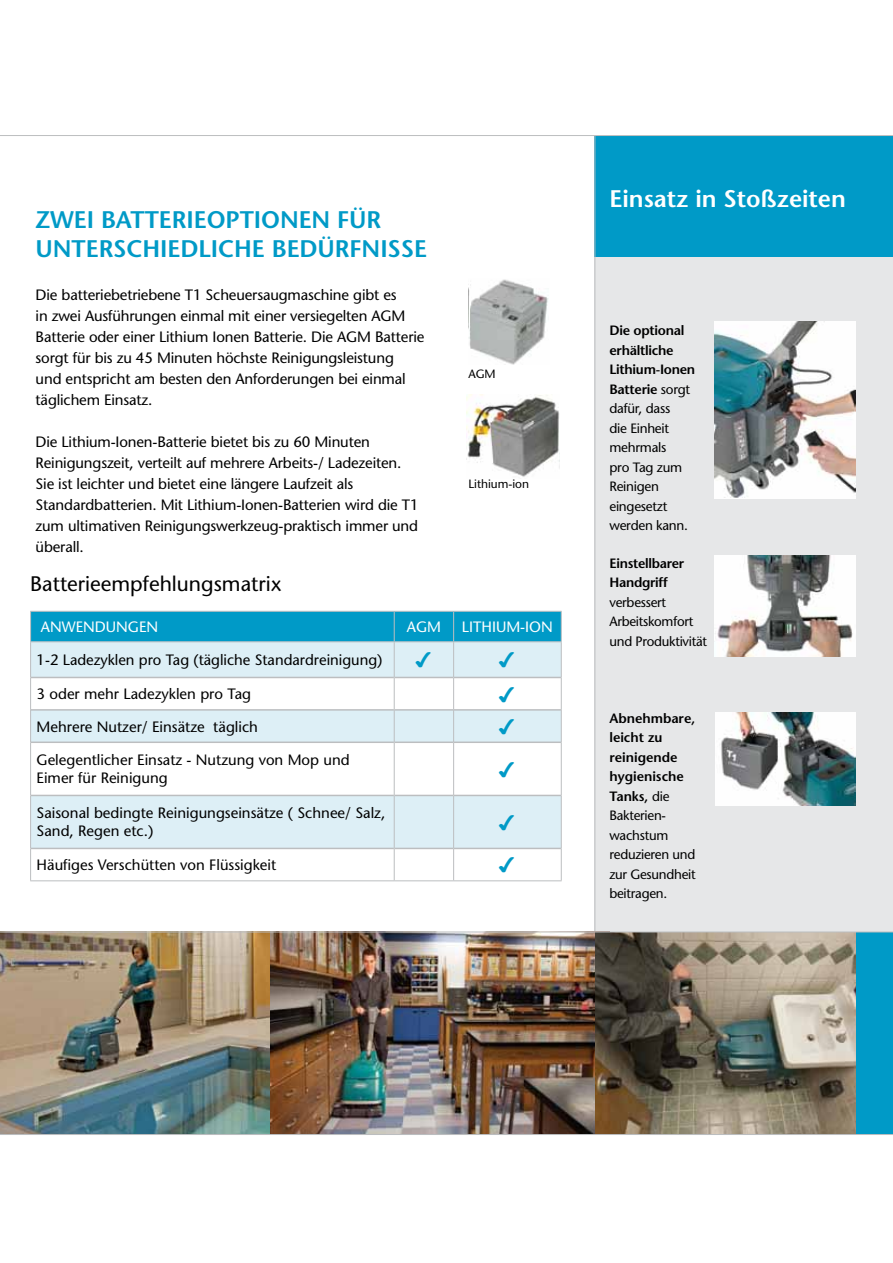
<style>
.page{position:relative;width:893px;height:1263px;background:#fff}
.page>*{position:absolute;margin:0;border:0;box-sizing:border-box;transform-origin:0 0}
.t1{font:600 24px/28.8px "Stone Sans Std";letter-spacing:-.005em;color:#009ac7}
.t2{font:600 24px "Stone Sans Std";color:#fff}
.t3{font:500 21px "Stone Sans Std";color:#000}
.t4{font:19.5px "Monotype Sorts";color:#009ac7}
.t5{font:500 15px/21px "Stone Sans Std";letter-spacing:-.01em;color:#000}
.t6{font:500 15px "Stone Sans Std";color:#fff}
.t7{font:500 13.5px/19.5px "Stone Sans Std";letter-spacing:-.02em;color:#000}
.t8{font:600 13.5px/19.5px "Stone Sans Std";letter-spacing:-.02em;color:#000}
.t9{font:500 12px "Stone Sans Std";letter-spacing:-.005em;color:#000}
.s1{font-weight:600}
</style>
<div class="page">
<div style="left:594px;top:152px;width:299px;height:811px;background:#e6e7e8"></div>
<div style="left:594px;top:136px;width:299px;height:120px;background:#009ac7"></div>
<img style="left:714px;top:322px;width:141px;height:176px">
<img style="left:716px;top:713px;width:139px;height:92px">
<img style="left:714px;top:555px;width:141px;height:101px">
<svg style="left:31px;top:642px;width:530px;height:206px;fill:#ddeff6"></svg>
<hr style="left:31px;top:677px;width:363px;height:1px;background:#bcbec0">
<hr style="left:395px;top:677px;width:58px;height:1px;background:#bcbec0">
<hr style="left:454px;top:677px;width:107px;height:1px;background:#bcbec0">
<hr style="left:31px;top:709px;width:363px;height:2px;background:#bcbec0">
<hr style="left:395px;top:709px;width:58px;height:2px;background:#bcbec0">
<hr style="left:454px;top:709px;width:107px;height:2px;background:#bcbec0">
<hr style="left:31px;top:741px;width:363px;height:2px;background:#bcbec0">
<hr style="left:395px;top:741px;width:58px;height:2px;background:#bcbec0">
<hr style="left:454px;top:741px;width:107px;height:2px;background:#bcbec0">
<hr style="left:31px;top:795px;width:363px;height:1px;background:#bcbec0">
<hr style="left:395px;top:795px;width:58px;height:1px;background:#bcbec0">
<hr style="left:454px;top:795px;width:107px;height:1px;background:#bcbec0">
<hr style="left:31px;top:848px;width:363px;height:1px;background:#bcbec0">
<hr style="left:395px;top:848px;width:58px;height:1px;background:#bcbec0">
<hr style="left:454px;top:848px;width:107px;height:1px;background:#bcbec0">
<hr style="left:453px;top:642px;width:1px;height:35px;background:#bcbec0">
<hr style="left:453px;top:677px;width:1px;height:33px;background:#bcbec0">
<hr style="left:453px;top:710px;width:1px;height:32px;background:#bcbec0">
<hr style="left:453px;top:742px;width:1px;height:53px;background:#bcbec0">
<hr style="left:453px;top:795px;width:1px;height:53px;background:#bcbec0">
<hr style="left:453px;top:848px;width:1px;height:32px;background:#bcbec0">
<hr style="left:394px;top:642px;width:1px;height:35px;background:#bcbec0">
<hr style="left:394px;top:677px;width:1px;height:33px;background:#bcbec0">
<hr style="left:394px;top:710px;width:1px;height:32px;background:#bcbec0">
<hr style="left:394px;top:742px;width:1px;height:53px;background:#bcbec0">
<hr style="left:394px;top:795px;width:1px;height:53px;background:#bcbec0">
<hr style="left:394px;top:848px;width:1px;height:32px;background:#bcbec0">
<hr style="left:30px;top:642px;width:1px;height:35px;background:#bcbec0">
<hr style="left:561px;top:642px;width:1px;height:35px;background:#bcbec0">
<hr style="left:30px;top:677px;width:1px;height:33px;background:#bcbec0">
<hr style="left:561px;top:677px;width:1px;height:33px;background:#bcbec0">
<hr style="left:30px;top:710px;width:1px;height:32px;background:#bcbec0">
<hr style="left:561px;top:710px;width:1px;height:32px;background:#bcbec0">
<hr style="left:30px;top:742px;width:1px;height:53px;background:#bcbec0">
<hr style="left:561px;top:742px;width:1px;height:53px;background:#bcbec0">
<hr style="left:30px;top:795px;width:1px;height:53px;background:#bcbec0">
<hr style="left:561px;top:795px;width:1px;height:53px;background:#bcbec0">
<hr style="left:30px;top:848px;width:1px;height:32px;background:#bcbec0">
<hr style="left:561px;top:848px;width:1px;height:32px;background:#bcbec0">
<div style="left:30px;top:611px;width:532px;height:30px;background:#009ac7"></div>
<hr style="left:30px;top:641px;width:364px;height:1px;background:#bcbec0">
<hr style="left:394px;top:641px;width:60px;height:1px;background:#bcbec0">
<hr style="left:454px;top:641px;width:108px;height:1px;background:#bcbec0">
<hr style="left:30px;top:880px;width:364px;height:1px;background:#bcbec0">
<hr style="left:394px;top:880px;width:60px;height:1px;background:#bcbec0">
<hr style="left:454px;top:880px;width:108px;height:1px;background:#bcbec0">
<hr style="left:0;top:135px;width:893px;height:1px;background:#bcbec0">
<hr style="left:594px;top:135px;width:1px;height:962px;background:#bcbec0">
<div style="left:855px;top:932px;width:38px;height:202px;background:#009ac7"></div>
<img style="left:0;top:933px;width:270px;height:201px">
<img style="left:270px;top:933px;width:325px;height:201px">
<img style="left:595px;top:933px;width:261px;height:201px">
<hr style="left:0;top:932px;width:893px;height:1px;background:#bcbec0">
<hr style="left:0;top:1134px;width:893px;height:1px;background:#bcbec0">
<img style="left:469px;top:279px;width:80px;height:86px">
<img style="left:466px;top:394px;width:93px;height:83px">
<h1 class="t1" style="left:36px;top:205px;width:393px">Zwei Batterieoptionen für unterschiedliche Bedürfnisse</h1>
<p class="t5" style="left:36px;top:284px;width:390px">Die batteriebetriebene T1 Scheuersaugmaschine gibt es<br>in zwei Ausführungen einmal mit einer versiegelten AGM Batterie oder einer Lithium Ionen Batterie. Die AGM Batterie sorgt für bis zu 45 Minuten höchste Reinigungsleistung<br>und entspricht am besten den Anforderungen bei einmal täglichem Einsatz.</p>
<p class="t5" style="left:36px;top:431px;width:384px">Die Lithium-Ionen-Batterie bietet bis zu 60 Minuten Reinigungszeit, verteilt auf mehrere Arbeits-/ Ladezeiten.<br>Sie ist leichter und bietet eine längere Laufzeit als Standardbatterien. Mit Lithium-Ionen-Batterien wird die T1 zum ultimativen Reinigungswerkzeug-praktisch immer und überall.</p>
<p class="t9" style="left:468px;top:367px;width:29px">AGM</p>
<p class="t9" style="left:468px;top:477px;width:62px">Lithium-ion</p>
<h2 class="t3" style="left:30px;top:572px;width:253px">Batterieempfehlungsmatrix</h2>
<p class="t6" style="left:41px;top:618px;width:21px">Anwendungen</p>
<p class="t6" style="left:407px;top:618px;width:36px">AGM</p>
<p class="t6" style="left:462px;top:618px;width:17px">Lithium</p>
<p class="t6" style="left:520px;top:618px;width:31px">-ion</p>
<p class="t5" style="left:37px;top:649px;width:347px">1-2 Ladezyklen pro Tag (tägliche Standardreinigung)</p>
<h3 class="t4" style="left:415px;top:652px;width:19px">4</h3>
<h3 class="t4" style="left:499px;top:652px;width:19px">4</h3>
<p class="t5" style="left:37px;top:683px;width:216px">3 oder mehr Ladezyklen pro Tag</p>
<h3 class="t4" style="left:499px;top:686px;width:19px">4</h3>
<p class="t5" style="left:37px;top:716px;width:223px">Mehrere Nutzer/ Einsätze täglich</p>
<h3 class="t4" style="left:499px;top:718px;width:19px">4</h3>
<p class="t5" style="left:37px;top:751px;width:315px;line-height:18px">Gelegentlicher Einsatz - Nutzung von Mop und<br>Eimer für Reinigung</p>
<h3 class="t4" style="left:499px;top:761px;width:19px">4</h3>
<p class="t5" style="left:37px;top:804px;width:350px;line-height:18px">Saisonal bedingte Reinigungseinsätze ( Schnee/ Salz,<br>Sand, Regen etc.)</p>
<h3 class="t4" style="left:499px;top:814px;width:19px">4</h3>
<p class="t5" style="left:37px;top:854px;width:241px">Häufiges Verschütten von Flüssigkeit</p>
<h3 class="t4" style="left:499px;top:857px;width:19px">4</h3>
<h1 class="t2" style="left:609px;top:184px;width:238px">Einsatz in Stoßzeiten</h1>
<p class="t7" style="left:609px;top:321px;width:87px"><span class="s1">Die optional erhältliche<br>Lithium-Ionen<br>Batterie</span> sorgt dafür, dass<br>die Einheit mehrmals<br>pro Tag zum<br>Reinigen eingesetzt werden kann.</p>
<p class="t8" style="left:609px;top:553px;width:76px">Einstellbarer<br>Handgriff</p>
<p class="t7" style="left:609px;top:592px;width:99px">verbessert<br>Arbeitskomfort und Produktivität</p>
<p class="t7" style="left:609px;top:708px;width:88px"><span class="s1">Abnehmbare, leicht zu reinigende hygienische<br>Tanks,</span> die<br>Bakterien&shy;wachstum reduzieren und zur Gesundheit beitragen.</p>
</div>
